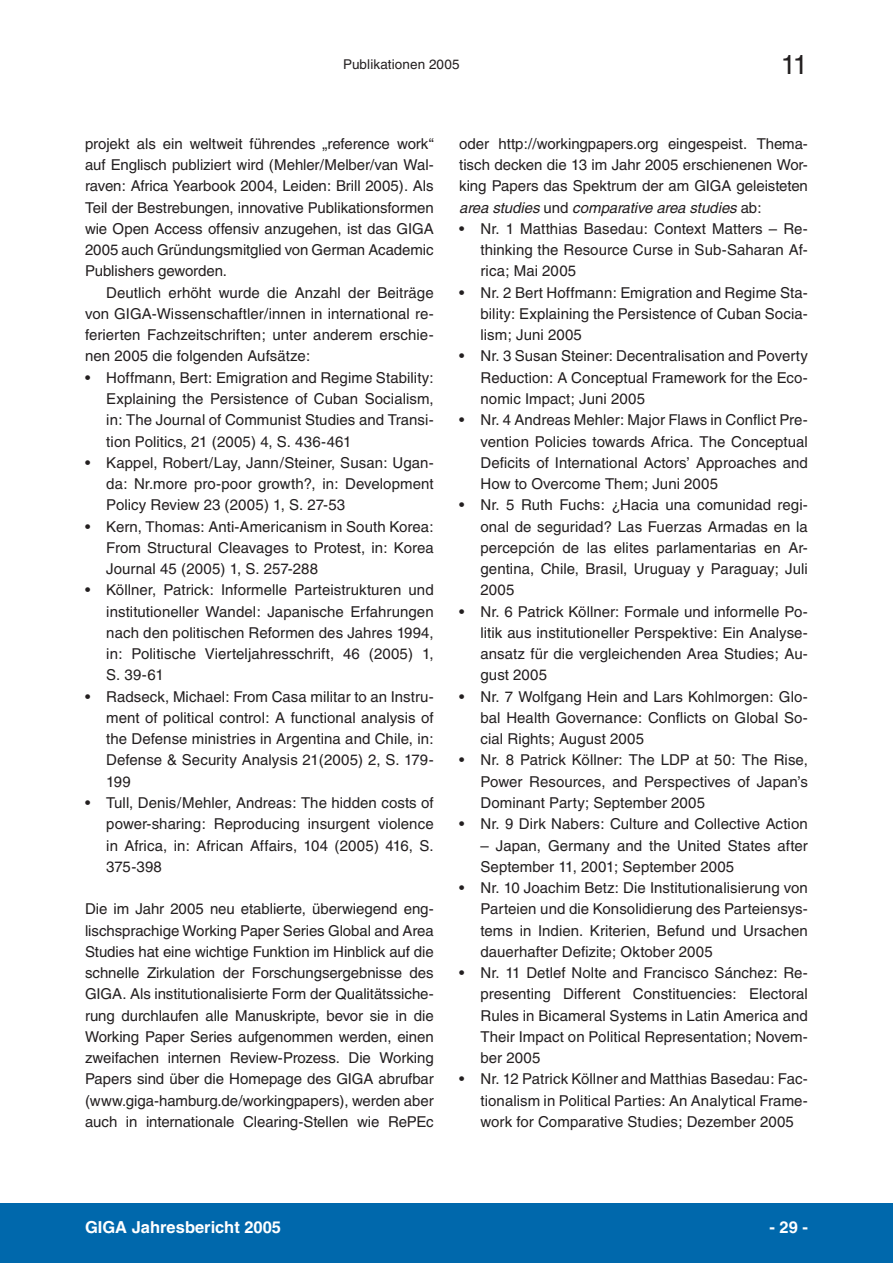
<style>
.page{position:relative;width:893px;height:1263px;background:#fff}
.page>*{position:absolute;margin:0;border:0;box-sizing:border-box;transform-origin:0 0}
.t1{font:27px "Helvetica";color:#231f20}
.t2{font:700 16.5px "Helvetica";color:#fff}
.t3{font:15px/21.3px "Helvetica";letter-spacing:.005em;color:#231f20;text-align:justify}
.t4{font:13.5px "Helvetica";letter-spacing:.01em;color:#231f20}
.s1{font-style:italic}
</style>
<div class="page">
<div style="left:0;top:1203px;width:893px;height:60px;background:#0068ac"></div>
<p class="t4" style="left:343px;top:56px;width:118px">Publikationen 2005</p>
<h1 class="t1" style="left:781px;top:49px;width:28px">11</h1>
<p class="t3" style="left:85px;top:133px;width:350px">projekt als ein weltweit führendes „reference work“ auf Englisch publiziert wird (Mehler/Melber/van Wal&shy;raven: Africa Yearbook 2004, Leiden: Brill 2005). Als Teil der Bestrebungen, innovative Publikationsformen wie Open Access offensiv anzugehen, ist das GIGA 2005 auch Gründungsmitglied von German Academic Publishers geworden.</p>
<p class="t3" style="left:85px;top:282px;width:350px;text-indent:21px">Deutlich erhöht wurde die Anzahl der Beiträge von GIGA-Wissenschaftler/innen in international re&shy;ferierten Fachzeitschriften; unter anderem erschie&shy;nen 2005 die folgenden Aufsätze:</p>
<p class="t3" style="left:106px;top:367px;width:329px;text-indent:-21px">• Hoffmann, Bert: Emigration and Regime Stability:<br>Explaining the Persistence of Cuban Socialism, in: The Journal of Communist Studies and Transi&shy;tion Politics, 21 (2005) 4, S. 436-461</p>
<p class="t3" style="left:106px;top:452px;width:329px;text-indent:-21px">• Kappel, Robert/Lay, Jann/Steiner, Susan: Ugan&shy;da: Nr.more pro-poor growth?, in: Development Policy Review 23 (2005) 1, S. 27-53</p>
<p class="t3" style="left:106px;top:516px;width:329px;text-indent:-21px">• Kern, Thomas: Anti-Americanism in South Korea:<br>From Structural Cleavages to Protest, in: Korea Journal 45 (2005) 1, S. 257-288</p>
<p class="t3" style="left:106px;top:579px;width:329px;text-indent:-21px">• Köllner, Patrick: Informelle Parteistrukturen und institutioneller Wandel: Japanische Erfahrungen nach den politischen Reformen des Jahres 1994, in: Politische Vierteljahresschrift, 46 (2005) 1, S. 39-61</p>
<p class="t3" style="left:106px;top:686px;width:329px;text-indent:-21px">• Radseck, Michael: From Casa militar to an Instru&shy;ment of political control: A functional analysis of the Defense ministries in Argentina and Chile, in:<br>Defense &amp; Security Analysis 21(2005) 2, S. 179- 199</p>
<p class="t3" style="left:106px;top:792px;width:329px;text-indent:-21px">• Tull, Denis/Mehler, Andreas: The hidden costs of power-sharing: Reproducing insurgent violence in Africa, in: African Affairs, 104 (2005) 416, S.<br>375-398</p>
<p class="t3" style="left:85px;top:898px;width:350px">Die im Jahr 2005 neu etablierte, überwiegend eng&shy;lischsprachige Working Paper Series Global and Area Studies hat eine wichtige Funktion im Hinblick auf die schnelle Zirkulation der Forschungsergebnisse des GIGA. Als institutionalisierte Form der Qualitätssiche&shy;rung durchlaufen alle Manuskripte, bevor sie in die Working Paper Series aufgenommen werden, einen zweifachen internen Review-Prozess. Die Working Papers sind über die Homepage des GIGA abrufbar (www.giga-hamburg.de/workingpapers), werden aber auch in internationale Clearing-Stellen wie RePEc</p>
<p class="t3" style="left:459px;top:133px;width:350px">oder http://workingpapers.org eingespeist. Thema&shy;tisch decken die 13 im Jahr 2005 erschienenen Wor&shy;king Papers das Spektrum der am GIGA geleisteten <span class="s1">area studies</span> und <span class="s1">comparative area studies</span> ab:</p>
<p class="t3" style="left:480px;top:218px;width:329px;text-indent:-21px">• Nr. 1 Matthias Basedau: Context Matters – Re&shy;thinking the Resource Curse in Sub-Saharan Af&shy;rica; Mai 2005</p>
<p class="t3" style="left:480px;top:282px;width:329px;text-indent:-21px">• Nr. 2 Bert Hoffmann: Emigration and Regime Sta&shy;bility: Explaining the Persistence of Cuban Socia&shy;lism; Juni 2005</p>
<p class="t3" style="left:480px;top:345px;width:329px;text-indent:-21px">• Nr. 3 Susan Steiner: Decentralisation and Poverty Reduction: A Conceptual Framework for the Eco&shy;nomic Impact; Juni 2005</p>
<p class="t3" style="left:480px;top:409px;width:329px;text-indent:-21px">• Nr. 4 Andreas Mehler: Major Flaws in Conflict Pre&shy;vention Policies towards Africa. The Conceptual Deficits of International Actors’ Approaches and How to Overcome Them; Juni 2005</p>
<p class="t3" style="left:480px;top:494px;width:329px;text-indent:-21px">• Nr. 5 Ruth Fuchs: ¿Hacia una comunidad regi&shy;onal de seguridad? Las Fuerzas Armadas en la percepción de las elites parlamentarias en Ar&shy;gentina, Chile, Brasil, Uruguay y Paraguay; Juli 2005</p>
<p class="t3" style="left:480px;top:601px;width:329px;text-indent:-21px">• Nr. 6 Patrick Köllner: Formale und informelle Po&shy;litik aus institutioneller Perspektive: Ein Analyse&shy;ansatz für die vergleichenden Area Studies; Au&shy;gust 2005</p>
<p class="t3" style="left:480px;top:686px;width:329px;text-indent:-21px">• Nr. 7 Wolfgang Hein and Lars Kohlmorgen: Glo&shy;bal Health Governance: Conflicts on Global So&shy;cial Rights; August 2005</p>
<p class="t3" style="left:480px;top:749px;width:329px;text-indent:-21px">• Nr. 8 Patrick Köllner: The LDP at 50: The Rise, Power Resources, and Perspectives of Japan’s Dominant Party; September 2005</p>
<p class="t3" style="left:459px;top:813px;width:350px">• Nr. 9 Dirk Nabers: Culture and Collective Action</p>
<p class="t3" style="left:480px;top:834px;width:329px">– Japan, Germany and the United States after<br>September 11, 2001; September 2005</p>
<p class="t3" style="left:480px;top:877px;width:329px;text-indent:-21px">• Nr. 10 Joachim Betz: Die Institutionalisierung von Parteien und die Konsolidierung des Parteiensys&shy;tems in Indien. Kriterien, Befund und Ursachen dauerhafter Defizite; Oktober 2005</p>
<p class="t3" style="left:480px;top:962px;width:329px;text-indent:-21px">• Nr. 11 Detlef Nolte and Francisco Sánchez: Re&shy;presenting Different Constituencies: Electoral Rules in Bicameral Systems in Latin America and Their Impact on Political Representation; Novem&shy;ber 2005</p>
<p class="t3" style="left:480px;top:1068px;width:329px;text-indent:-21px">• Nr. 12 Patrick Köllner and Matthias Basedau: Fac&shy;tionalism in Political Parties: An Analytical Frame&shy;work for Comparative Studies; Dezember 2005</p>
<p class="t2" style="left:85px;top:1217px;width:198px">GIGA Jahresbericht 2005</p>
<p class="t2" style="left:769px;top:1217px;width:40px">- 29 -</p>
</div>
